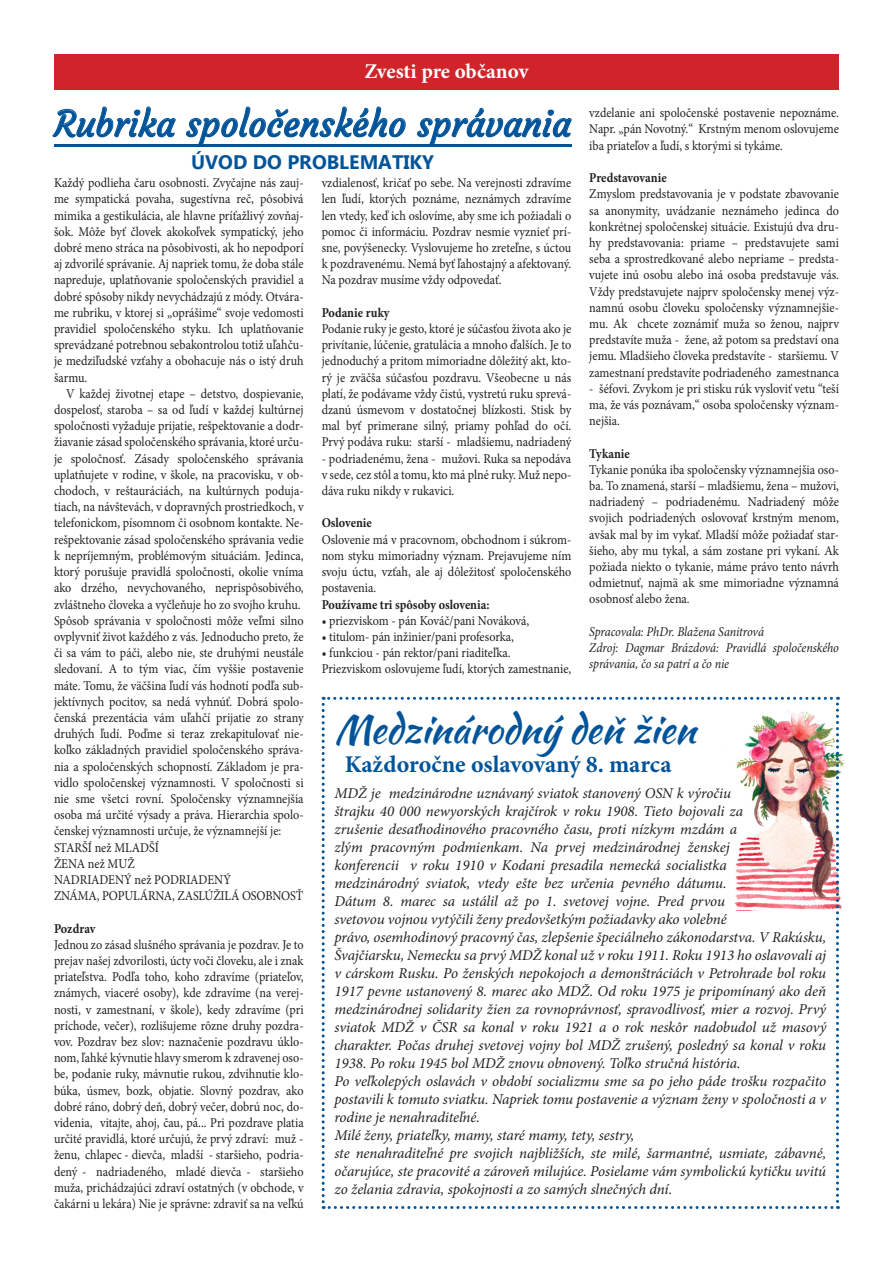
<style>
.page{position:relative;width:893px;height:1263px;background:#fff}
.page>*{position:absolute;margin:0;border:0;box-sizing:border-box;transform-origin:0 0}
.Normálny{font:39px "Kaushan Script";color:#015499}
.Normálny-2{font:36px "Courgette";color:#015499}
.Normálny-3{font:700 24px "Minion Pro";color:#015499}
.Normálny-4{font:700 21px "Minion Pro";letter-spacing:-.005em;color:#fff}
.Normálny-5{font:700 19.5px "Ebrima";color:#015499}
.Normálny-6{font:italic 15px/18px "Minion Pro";letter-spacing:-.005em;color:#231f20;text-align:justify}
.Normálny-7{font:13.5px/16.2px "Minion Pro";color:#231f20;text-align:justify;scale:.9 1}
.Normálny-8{font:italic 13.5px/16.2px "Minion Pro";letter-spacing:-.005em;color:#231f20;scale:.9 1}
.Normálny-9{font:700 13.5px "Minion Pro";color:#231f20;scale:.9 1}
</style>
<div class="page">
<hr style="left:54px;top:144px;width:517px;height:3px;background:#015499">
<div style="left:54px;top:54px;width:785px;height:36px;background:#d1232a"></div>
<svg style="left:322px;top:697px;width:517px;height:512px"></svg>
<svg style="left:52px;top:106px;width:123px;height:32px"></svg>
<svg style="left:186px;top:106px;width:220px;height:38px"></svg>
<svg style="left:417px;top:107px;width:154px;height:37px"></svg>
<p class="Normálny-4" style="left:364px;top:57px;width:165px">Zvesti pre občanov</p>
<p class="Normálny-2" style="left:54px;top:101px;width:519px">Rubrika spoločenského správania</p>
<p class="Normálny-5" style="left:191px;top:147px;width:244px">ÚVOD DO PROBLEMATIKY</p>
<p class="Normálny-7" style="left:589px;top:105px;width:279px">vzdelanie ani spoločenské postavenie nepoznáme.<br>Napr. „pán Novotný.“ Krstným menom oslovujeme iba priateľov a ľudí, s ktorými si tykáme.</p>
<p class="Normálny-9" style="left:589px;top:168px;width:87px">Predstavovanie</p>
<p class="Normálny-7" style="left:589px;top:186px;width:279px">Zmyslom predstavovania je v podstate zbavovanie sa anonymity, uvádzanie neznámeho jedinca do konkrétnej spoločenskej situácie. Existujú dva dru&shy;hy predstavovania: priame – predstavujete sami seba a sprostredkované alebo nepriame – predsta&shy;vujete inú osobu alebo iná osoba predstavuje vás.<br>Vždy predstavujete najprv spoločensky menej výz&shy;namnú osobu človeku spoločensky významnejšie&shy;mu. Ak chcete zoznámiť muža so ženou, najprv predstavíte muža - žene, až potom sa predstaví ona jemu. Mladšieho človeka predstavíte - staršiemu. V zamestnaní predstavíte podriadeného zamestnanca</p>
<p class="Normálny-7" style="left:589px;top:380px;width:279px">- šéfovi. Zvykom je pri stisku rúk vysloviť vetu “teší ma, že vás poznávam,“ osoba spoločensky význam&shy;nejšia.</p>
<p class="Normálny-9" style="left:589px;top:444px;width:47px">Tykanie</p>
<p class="Normálny-7" style="left:589px;top:461px;width:279px">Tykanie ponúka iba spoločensky významnejšia oso&shy;ba. To znamená, starší – mladšiemu, žena – mužovi, nadriadený – podriadenému. Nadriadený môže svojich podriadených oslovovať krstným menom, avšak mal by im vykať. Mladší môže požiadať star&shy;šieho, aby mu tykal, a sám zostane pri vykaní. Ak požiada niekto o tykanie, máme právo tento návrh odmietnuť, najmä ak sme mimoriadne významná osobnosť alebo žena.</p>
<p class="Normálny-8" style="left:589px;top:623px;width:196px">Spracovala: PhDr. Blažena Sanitrová</p>
<p class="Normálny-8" style="left:589px;top:639px;width:279px">Zdroj: Dagmar Brázdová: Pravidlá spoločenského správania, čo sa patrí a čo nie</p>
<p class="Normálny" style="left:334px;top:701px;width:363px">Medzinárodný deň žien</p>
<p class="Normálny-3" style="left:345px;top:747px;width:328px">Každoročne oslavovaný 8. marca</p>
<p class="Normálny-6" style="left:334px;top:784px;width:493px;text-align:left">MDŽ je medzinárodne uznávaný sviatok stanovený OSN k výročiu<br>štrajku 40 000 newyorských krajčírok v roku 1908. Tieto bojovali za<br>zrušenie desaťhodinového pracovného času, proti nízkym mzdám a<br>zlým pracovným podmienkam. Na prvej medzinárodnej ženskej<br>konferencii v roku 1910 v Kodani presadila nemecká socialistka<br>medzinárodný sviatok, vtedy ešte bez určenia pevného dátumu.<br>Dátum 8. marec sa ustálil až po 1. svetovej vojne. Pred prvou<br>svetovou vojnou vytýčili ženy predovšetkým požiadavky ako volebné<br>právo, osemhodinový pracovný čas, zlepšenie špeciálneho zákonodarstva. V Rakúsku, Švajčiarsku, Nemecku sa prvý MDŽ konal už v roku 1911. Roku 1913 ho oslavovali aj v cárskom Rusku. Po ženských nepokojoch a demonštráciách v Petrohrade bol roku 1917 pevne ustanovený 8. marec ako MDŽ. Od roku 1975 je pripomínaný ako deň medzinárodnej solidarity žien za rovnoprávnosť, spravodlivosť, mier a rozvoj. Prvý sviatok MDŽ v ČSR sa konal v roku 1921 a o rok neskôr nadobudol už masový charakter. Počas druhej svetovej vojny bol MDŽ zrušený, posledný sa konal v roku 1938. Po roku 1945 bol MDŽ znovu obnovený. Toľko stručná história.</p>
<p class="Normálny-6" style="left:334px;top:1072px;width:493px">Po veľkolepých oslavách v období socializmu sme sa po jeho páde trošku rozpačito postavili k tomuto sviatku. Napriek tomu postavenie a význam ženy v spoločnosti a v rodine je nenahraditeľné.</p>
<p class="Normálny-6" style="left:334px;top:1126px;width:301px">Milé ženy, priateľky, mamy, staré mamy, tety, sestry,</p>
<p class="Normálny-6" style="left:334px;top:1144px;width:493px">ste nenahraditeľné pre svojich najbližších, ste milé, šarmantné, usmiate, zábavné, očarujúce, ste pracovité a zároveň milujúce. Posielame vám symbolickú kytičku uvitú zo želania zdravia, spokojnosti a zo samých slnečných dní.</p>
<p class="Normálny-7" style="left:54px;top:175px;width:279px">Každý podlieha čaru osobnosti. Zvyčajne nás zauj&shy;me sympatická povaha, sugestívna reč, pôsobivá mimika a gestikulácia, ale hlavne príťažlivý zovňaj&shy;šok. Môže byť človek akokoľvek sympatický, jeho dobré meno stráca na pôsobivosti, ak ho nepodporí aj zdvorilé správanie. Aj napriek tomu, že doba stále napreduje, uplatňovanie spoločenských pravidiel a dobré spôsoby nikdy nevychádzajú z módy. Otvára&shy;me rubriku, v ktorej si „oprášime“ svoje vedomosti pravidiel spoločenského styku. Ich uplatňovanie sprevádzané potrebnou sebakontrolou totiž uľahču&shy;je medziľudské vzťahy a obohacuje nás o istý druh šarmu.</p>
<p class="Normálny-7" style="left:54px;top:385px;width:279px;text-indent:12px">V každej životnej etape – detstvo, dospievanie, dospelosť, staroba – sa od ľudí v každej kultúrnej spoločnosti vyžaduje prijatie, rešpektovanie a dodr&shy;žiavanie zásad spoločenského správania, ktoré urču&shy;je spoločnosť. Zásady spoločenského správania uplatňujete v rodine, v škole, na pracovisku, v ob&shy;chodoch, v reštauráciách, na kultúrnych poduja&shy;tiach, na návštevách, v dopravných prostriedkoch, v telefonickom, písomnom či osobnom kontakte. Ne&shy;rešpektovanie zásad spoločenského správania vedie k nepríjemným, problémovým situáciám. Jedinca, ktorý porušuje pravidlá spoločnosti, okolie vníma ako drzého, nevychovaného, neprispôsobivého, zvláštneho človeka a vyčleňuje ho zo svojho kruhu.</p>
<p class="Normálny-7" style="left:54px;top:612px;width:279px">Spôsob správania v spoločnosti môže veľmi silno ovplyvniť život každého z vás. Jednoducho preto, že či sa vám to páči, alebo nie, ste druhými neustále sledovaní. A to tým viac, čím vyššie postavenie máte. Tomu, že väčšina ľudí vás hodnotí podľa sub&shy;jektívnych pocitov, sa nedá vyhnúť. Dobrá spolo&shy;čenská prezentácia vám uľahčí prijatie zo strany druhých ľudí. Poďme si teraz zrekapitulovať nie&shy;koľko základných pravidiel spoločenského správa&shy;nia a spoločenských schopností. Základom je pra&shy;vidlo spoločenskej významnosti. V spoločnosti si nie sme všetci rovní. Spoločensky významnejšia osoba má určité výsady a práva. Hierarchia spolo&shy;čenskej významnosti určuje, že významnejší je:</p>
<p class="Normálny-7" style="left:54px;top:839px;width:118px">STARŠÍ než MLADŠÍ</p>
<p class="Normálny-7" style="left:54px;top:855px;width:91px">ŽENA než MUŽ</p>
<p class="Normálny-7" style="left:54px;top:871px;width:198px">NADRIADENÝ než PODRIADENÝ</p>
<p class="Normálny-7" style="left:54px;top:888px;width:278px">ZNÁMA, POPULÁRNA, ZASLÚŽILÁ OSOBNOSŤ</p>
<p class="Normálny-9" style="left:54px;top:919px;width:48px">Pozdrav</p>
<p class="Normálny-7" style="left:54px;top:936px;width:279px">Jednou zo zásad slušného správania je pozdrav. Je to prejav našej zdvorilosti, úcty voči človeku, ale i znak priateľstva. Podľa toho, koho zdravíme (priateľov, známych, viaceré osoby), kde zdravíme (na verej&shy;nosti, v zamestnaní, v škole), kedy zdravíme (pri príchode, večer), rozlišujeme rôzne druhy pozdra&shy;vov. Pozdrav bez slov: naznačenie pozdravu úklo&shy;nom, ľahké kývnutie hlavy smerom k zdravenej oso&shy;be, podanie ruky, mávnutie rukou, zdvihnutie klo&shy;búka, úsmev, bozk, objatie. Slovný pozdrav, ako dobré ráno, dobrý deň, dobrý večer, dobrú noc, do&shy;videnia, vitajte, ahoj, čau, pá... Pri pozdrave platia určité pravidlá, ktoré určujú, že prvý zdraví: muž - ženu, chlapec - dievča, mladší - staršieho, podria&shy;dený - nadriadeného, mladé dievča - staršieho muža, prichádzajúci zdraví ostatných (v obchode, v čakárni u lekára) Nie je správne: zdraviť sa na veľkú</p>
<p class="Normálny-7" style="left:322px;top:175px;width:279px">vzdialenosť, kričať po sebe. Na verejnosti zdravíme len ľudí, ktorých poznáme, neznámych zdravíme len vtedy, keď ich oslovíme, aby sme ich požiadali o pomoc či informáciu. Pozdrav nesmie vyznieť prí&shy;sne, povýšenecky. Vyslovujeme ho zreteľne, s úctou k pozdravenému. Nemá byť ľahostajný a afektovaný.<br>Na pozdrav musíme vždy odpovedať.</p>
<p class="Normálny-9" style="left:322px;top:303px;width:77px">Podanie ruky</p>
<p class="Normálny-7" style="left:322px;top:321px;width:279px">Podanie ruky je gesto, ktoré je súčasťou života ako je privítanie, lúčenie, gratulácia a mnoho ďalších. Je to jednoduchý a pritom mimoriadne dôležitý akt, kto&shy;rý je zväčša súčasťou pozdravu. Všeobecne u nás platí, že podávame vždy čistú, vystretú ruku sprevá&shy;dzanú úsmevom v dostatočnej blízkosti. Stisk by mal byť primerane silný, priamy pohľad do očí.<br>Prvý podáva ruku: starší - mladšiemu, nadriadený</p>
<p class="Normálny-7" style="left:322px;top:450px;width:279px">- podriadenému, žena - mužovi. Ruka sa nepodáva v sede, cez stôl a tomu, kto má plné ruky. Muž nepo&shy;dáva ruku nikdy v rukavici.</p>
<p class="Normálny-9" style="left:322px;top:514px;width:57px">Oslovenie</p>
<p class="Normálny-7" style="left:322px;top:531px;width:279px">Oslovenie má v pracovnom, obchodnom i súkrom&shy;nom styku mimoriadny význam. Prejavujeme ním svoju úctu, vzťah, ale aj dôležitosť spoločenského postavenia.</p>
<p class="Normálny-9" style="left:322px;top:595px;width:188px">Používame tri spôsoby oslovenia:</p>
<p class="Normálny-7" style="left:322px;top:612px;width:232px">• priezviskom - pán Kováč/pani Nováková,</p>
<p class="Normálny-7" style="left:322px;top:628px;width:215px">• titulom- pán inžinier/pani profesorka,</p>
<p class="Normálny-7" style="left:322px;top:645px;width:211px">• funkciou - pán rektor/pani riaditeľka.</p>
<p class="Normálny-7" style="left:322px;top:661px;width:279px">Priezviskom oslovujeme ľudí, ktorých zamestnanie,</p>
</div>
